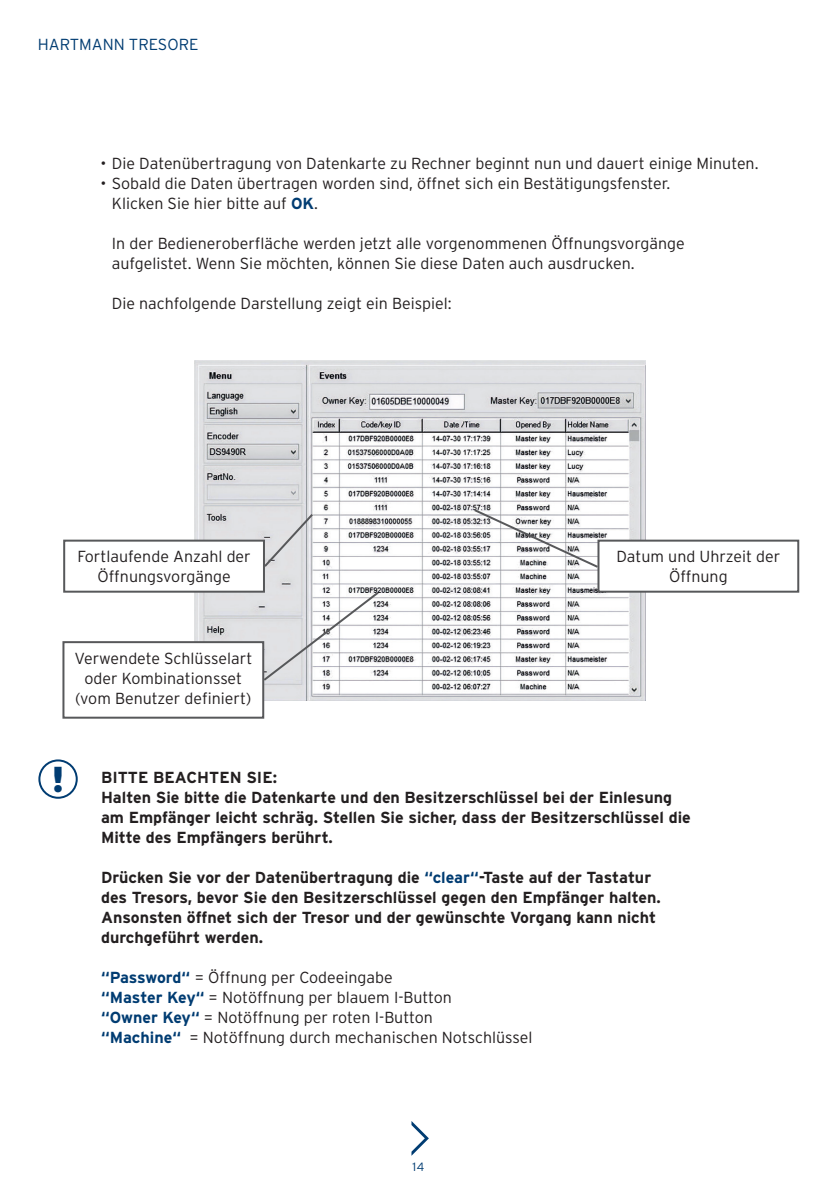
<style>
.page{position:relative;width:840px;height:1191px;background:#fff}
.page>*{position:absolute;margin:0;border:0;box-sizing:border-box;transform-origin:0 0}
.t1{font:900 36px "Interstate";color:#003c72}
.t2{font:300 16px/20px "Interstate";color:#231f20}
.t3{font:700 16px/20px "Interstate";color:#231f20}
.t4{font:300 16px "Interstate";color:#003c72}
.t5{font:300 12px "Interstate";color:#003c72}
.s1{font-weight:700;color:#003c72}
.s2{color:#003c72}
</style>
<div class="page">
<svg style="left:411px;top:1121px;width:17px;height:34px"></svg>
<img style="left:194px;top:360px;width:451px;height:340px">
<div style="left:63px;top:539px;width:202px;height:53px;background:#fff;border:2px solid #57585a"></div>
<div style="left:597px;top:539px;width:201px;height:53px;background:#fff;border:2px solid #57585a"></div>
<div style="left:62px;top:641px;width:202px;height:77px;background:#fff;border:2px solid #57585a"></div>
<svg style="left:262px;top:512px;width:53px;height:57px;background:#d5d5d8"></svg>
<svg style="left:261px;top:590px;width:119px;height:92px"></svg>
<svg style="left:472px;top:507px;width:127px;height:62px"></svg>
<div style="left:38px;top:759px;width:40px;height:39px;border:2px solid #003c72;border-radius:50%"></div>
<p class="t4" style="left:38px;top:35px;width:162px">HARTMANN TRESORE</p>
<p class="t2" style="left:100px;top:153px;width:659px">• Die Datenübertragung von Datenkarte zu Rechner beginnt nun und dauert einige Minuten.</p>
<p class="t2" style="left:112px;top:173px;width:559px;text-indent:-11px">• Sobald die Daten übertragen worden sind, öffnet sich ein Bestätigungsfenster.<br>Klicken Sie hier bitte auf <span class="s1">OK</span>.</p>
<p class="t2" style="left:112px;top:233px;width:574px">In der Bedieneroberfläche werden jetzt alle vorgenommenen Öffnungsvorgänge aufgelistet. Wenn Sie möchten, können Sie diese Daten auch ausdrucken.</p>
<p class="t2" style="left:112px;top:293px;width:341px">Die nachfolgende Darstellung zeigt ein Beispiel:</p>
<p class="t2" style="left:77px;top:546px;width:175px;text-align:center">Fortlaufende Anzahl der<br>Öffnungsvorgänge</p>
<p class="t2" style="left:616px;top:546px;width:165px;text-align:center">Datum und Uhrzeit der<br>Öffnung</p>
<p class="t2" style="left:74px;top:648px;width:179px;text-align:center">Verwendete Schlüsselart oder Kombinationsset (vom Benutzer definiert)</p>
<h1 class="t1" style="left:52px;top:758px;width:14px">!</h1>
<p class="t3" style="left:101px;top:767px;width:591px">BITTE BEACHTEN SIE:<br>Halten Sie bitte die Datenkarte und den Besitzerschlüssel bei der Einlesung am Empfänger leicht schräg. Stellen Sie sicher, dass der Besitzerschlüssel die Mitte des Empfängers berührt.</p>
<p class="t3" style="left:101px;top:867px;width:561px">Drücken Sie vor der Datenübertragung die <span class="s2">“clear“</span>-Taste auf der Tastatur des Tresors, bevor Sie den Besitzerschlüssel gegen den Empfänger halten.<br>Ansonsten öffnet sich der Tresor und der gewünschte Vorgang kann nicht durchgeführt werden.</p>
<p class="t2" style="left:101px;top:967px;width:433px"><span class="s1">“Password“</span> = Öffnung per Codeeingabe<br><span class="s1">“Master Key“</span> = Notöffnung per blauem I-Button<br><span class="s1">“Owner Key“</span> = Notöffnung per roten I-Button<br><span class="s1">“Machine“</span> = Notöffnung durch mechanischen Notschlüssel</p>
<p class="t5" style="left:412px;top:1160px;width:13px">14</p>
</div>
